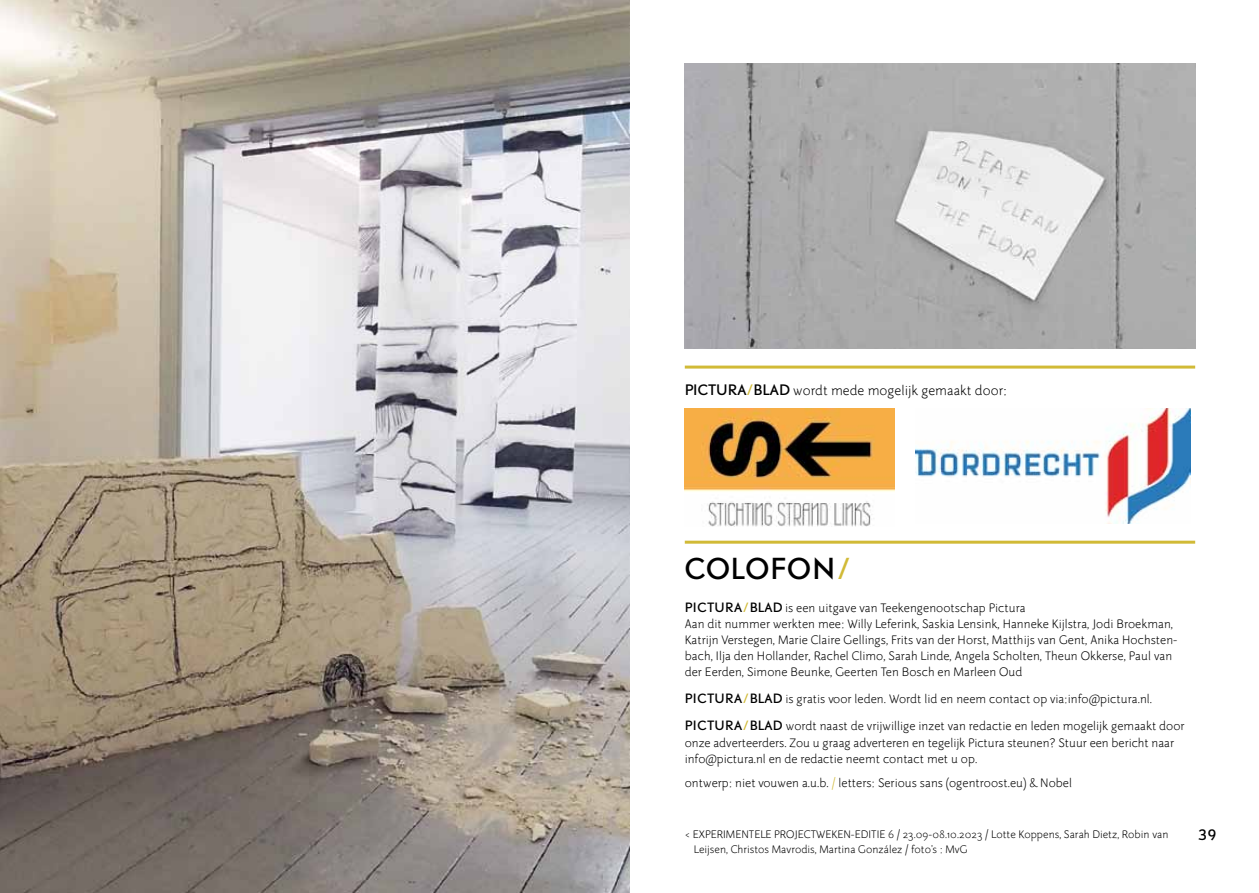
<style>
.page{position:relative;width:1259px;height:893px;background:#fff}
.page>*{position:absolute;margin:0;border:0;box-sizing:border-box;transform-origin:0 0}
.t1{font:27px "DTL Nobel T";letter-spacing:.03em;color:#000}
.t2{font:15px "Serious Sans Pro";letter-spacing:.005em;color:#000}
.t3{font:13.5px/16.2px "Serious Sans Pro";letter-spacing:.005em;color:#000}
.t4{font:13.5px "DTL Nobel T";color:#000}
.t5{font:12px "Serious Sans Pro";letter-spacing:.005em;color:#000}
.s1{font-family:"DTL Nobel T";font-size:13.5px}
.s2{font-family:"DTL Nobel T";font-size:13.5px;color:#d1ba37}
.s3{color:#d1ba37}
.s4{font-family:"DTL Nobel T";font-size:12px}
.s5{font-family:"DTL Nobel T";font-size:12px;color:#d1ba37}
</style>
<div class="page">
<img style="left:685px;top:408px;width:209px;height:119px">
<img style="left:915px;top:408px;width:275px;height:116px">
<hr style="left:685px;top:541px;width:510px;height:3px;background:#d1ba37">
<hr style="left:685px;top:366px;width:510px;height:3px;background:#d1ba37">
<img style="left:685px;top:64px;width:510px;height:285px">
<img style="left:0;top:0;width:629px;height:893px">
<p class="t2" style="left:685px;top:381px;width:324px"><span class="s1">PICTURA</span><span class="s2">/</span><span class="s1">BLAD</span> wordt mede mogelijk gemaakt door:</p>
<h1 class="t1" style="left:685px;top:550px;width:168px">COLOFON<span class="s3">/</span></h1>
<p class="t3" style="left:685px;top:599px;width:494px"><span class="s4">PICTURA</span><span class="s5">/</span><span class="s4">BLAD</span> is een uitgave van Teekengenootschap Pictura<br>Aan dit nummer werkten mee: Willy Leferink, Saskia Lensink, Hanneke Kijlstra, Jodi Broekman, Katrijn Verstegen, Marie Claire Gellings, Frits van der Horst, Matthijs van Gent, Anika Hochsten&shy;bach, Ilja den Hollander, Rachel Climo, Sarah Linde, Angela Scholten, Theun Okkerse, Paul van der Eerden, Simone Beunke, Geerten Ten Bosch en Marleen Oud</p>
<p class="t3" style="left:685px;top:685px;width:501px;line-height:27px"><span class="s4">PICTURA</span><span class="s5">/</span><span class="s4">BLAD</span> is gratis voor leden. Wordt lid en neem contact op via:info@pictura.nl.<br><span class="s4">PICTURA</span><span class="s5">/</span><span class="s4">BLAD</span> wordt naast de vrijwillige inzet van redactie en leden mogelijk gemaakt door</p>
<p class="t3" style="left:685px;top:734px;width:491px">onze adverteerders. Zou u graag adverteren en tegelijk Pictura steunen? Stuur een bericht naar info@pictura.nl en de redactie neemt contact met u op.</p>
<p class="t3" style="left:685px;top:774px;width:389px">ontwerp: niet vouwen a.u.b. <span class="s3">/</span> letters: Serious sans (ogentroost.eu) &amp; Nobel</p>
<p class="t5" style="left:685px;top:827px;width:485px">&lt; EXPERIMENTELE PROJECTWEKEN-EDITIE 6 / 23.09-08.10.2023 / Lotte Koppens, Sarah Dietz, Robin van</p>
<p class="t4" style="left:1197px;top:826px;width:20px">39</p>
<p class="t5" style="left:694px;top:841px;width:275px">Leijsen, Christos Mavrodis, Martina González / foto’s : MvG</p>
</div>
